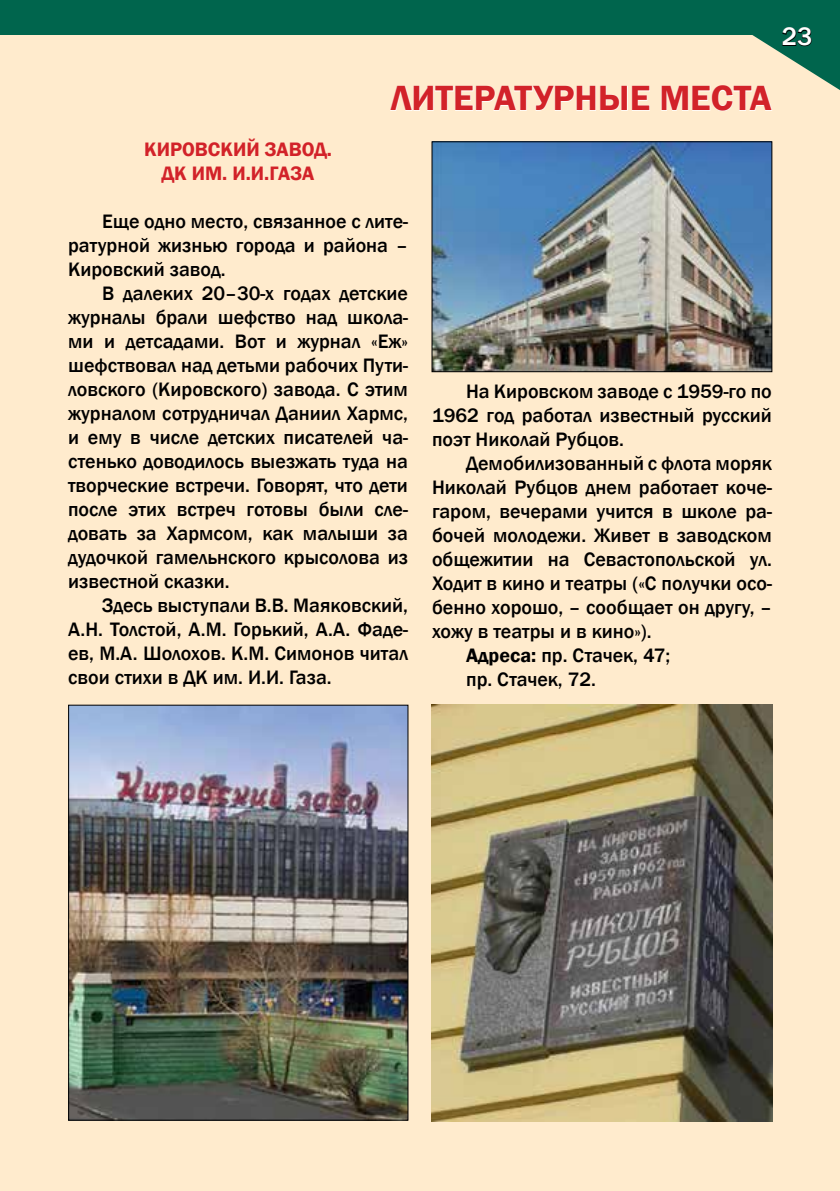
<style>
.page{position:relative;width:840px;height:1191px;background:#fff}
.page>*{position:absolute;margin:0;border:0;box-sizing:border-box;transform-origin:0 0}
.t1{font:600 36px "Franklin Gothic";color:#d22229}
.t2{font:500 26px "Franklin Gothic";color:#fff}
.t3{font:500 20px/24px "Franklin Gothic";color:#000;text-align:justify}
.t4{font:600 20px/24px "Franklin Gothic";color:#d22229;text-align:center}
.s1{font-weight:600}
</style>
<div class="page">
<div style="left:0;top:34px;width:839px;height:1157px;background:#ffebcd"></div>
<div style="left:0;top:0;width:839px;height:34px;background:#00654d"></div>
<svg style="left:389px;top:85px;width:261px;height:26px"></svg>
<svg style="left:660px;top:27px;width:179px;height:85px"></svg>
<img style="left:433px;top:143px;width:337px;height:227px">
<div style="left:431px;top:141px;width:341px;height:231px;border:1px solid #000"></div>
<img style="left:70px;top:706px;width:336px;height:412px">
<div style="left:68px;top:704px;width:340px;height:416px;border:1px solid #000"></div>
<img style="left:431px;top:704px;width:341px;height:418px">
<h2 class="t2" style="left:781px;top:21px;width:32px">23</h2>
<h1 class="t1" style="left:391px;top:76px;width:382px">ЛИТЕРАТУРНЫЕ МЕСТА</h1>
<p class="t4" style="left:144px;top:137px;width:189px">КИРОВСКИЙ ЗАВОД.<br>ДК ИМ. И.И.ГАЗА</p>
<p class="t3" style="left:68px;top:209px;width:341px;text-indent:34px">Еще одно место, связанное с лите&shy;ратурной жизнью города и района – Кировский завод.</p>
<p class="t3" style="left:68px;top:281px;width:341px;text-indent:34px">В далеких 20–30-х годах детские журналы брали шефство над школа&shy;ми и детсадами. Вот и журнал «Еж» шефствовал над детьми рабочих Пути&shy;ловского (Кировского) завода. С этим журналом сотрудничал Даниил Хармс, и ему в числе детских писателей ча&shy;стенько доводилось выезжать туда на творческие встречи. Говорят, что дети после этих встреч готовы были сле&shy;довать за Хармсом, как малыши за дудочкой гамельнского крысолова из известной сказки.</p>
<p class="t3" style="left:68px;top:593px;width:341px;text-indent:34px">Здесь выступали В.В. Маяковский, А.Н. Толстой, А.М. Горький, А.А. Фаде&shy;ев, М.А. Шолохов. К.М. Симонов читал свои стихи в ДК им. И.И. Газа.</p>
<p class="t3" style="left:432px;top:379px;width:341px;text-indent:34px">На Кировском заводе с 1959-го по 1962 год работал известный русский поэт Николай Рубцов.</p>
<p class="t3" style="left:466px;top:451px;width:307px">Демобилизованный с флота моряк</p>
<p class="t3" style="left:432px;top:475px;width:341px">Николай Рубцов днем работает коче-</p>
<p class="t3" style="left:432px;top:499px;width:341px">гаром, вечерами учится в школе ра-</p>
<p class="t3" style="left:432px;top:523px;width:341px">бочей молодежи. Живет в заводском</p>
<p class="t3" style="left:432px;top:547px;width:341px">общежитии на Севастопольской ул.</p>
<p class="t3" style="left:432px;top:571px;width:341px">Ходит в кино и театры («С получки осо-</p>
<p class="t3" style="left:432px;top:595px;width:341px">бенно хорошо, – сообщает он другу, –</p>
<p class="t3" style="left:432px;top:619px;width:221px">хожу в театры и в кино»).</p>
<p class="t3" style="left:466px;top:643px;width:206px"><span class="s1">Адреса:</span> пр. Стачек, 47;</p>
<p class="t3" style="left:466px;top:667px;width:131px">пр. Стачек, 72.</p>
</div>
